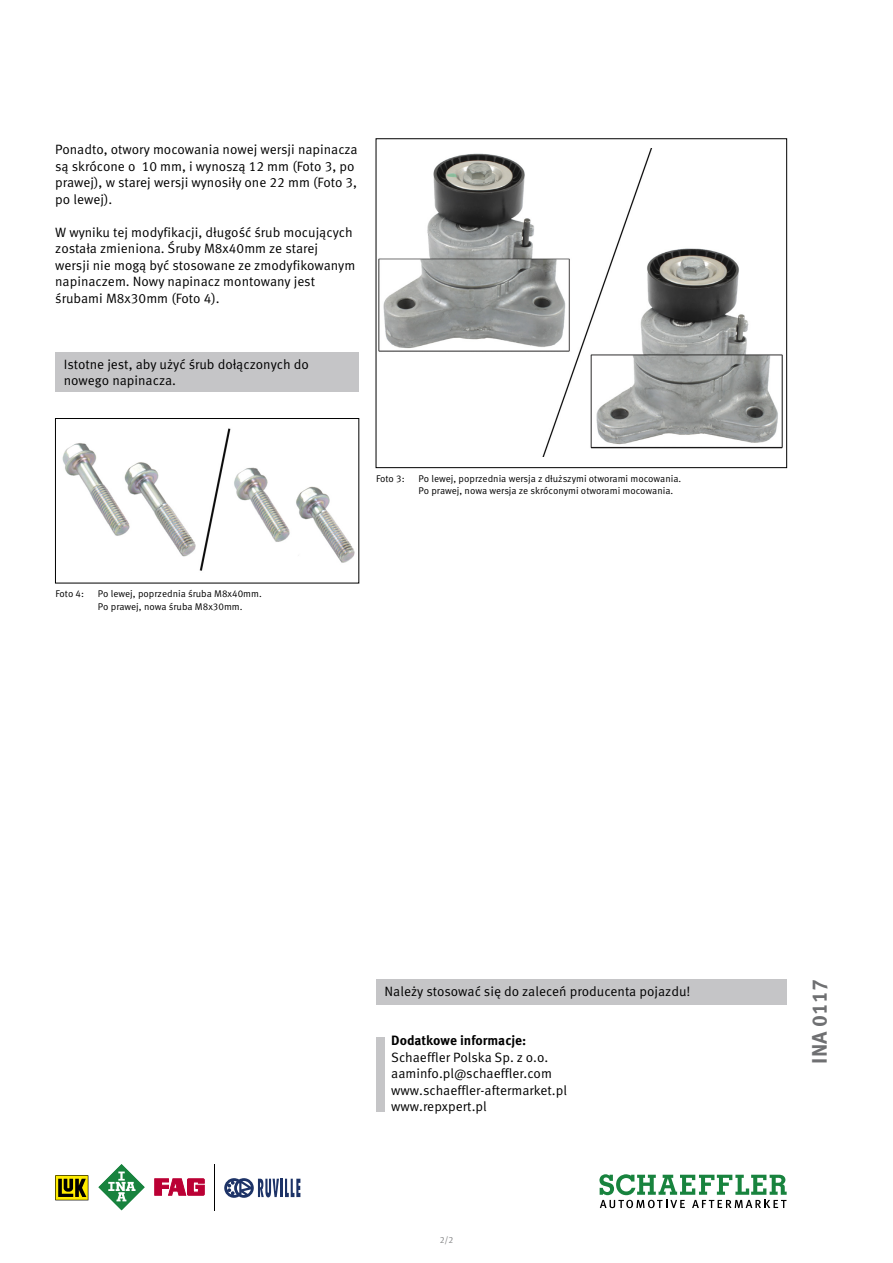
<style>
.page{position:relative;width:893px;height:1263px;background:#fff}
.page>*{position:absolute;margin:0;border:0;box-sizing:border-box;transform-origin:0 0}
.t1{font:700 21px "Meta Pro";color:#6f7072}
.t2{font:13.5px/16.5px "Meta Pro Norm";color:#000}
.t3{font:700 13.5px "Meta Pro";color:#000}
.t4{font:9.75px/12.8px "Meta Pro Norm";color:#000}
.t5{font:9px "Meta Pro Norm";color:#868788}
</style>
<div class="page">
<img style="left:378px;top:148px;width:405px;height:308px">
<div style="left:376px;top:139px;width:411px;height:329px;border:1px solid #000"></div>
<img style="left:62px;top:428px;width:293px;height:143px">
<div style="left:55px;top:418px;width:304px;height:165px;border:1px solid #000"></div>
<div style="left:55px;top:352px;width:304px;height:40px;background:#c5c5c7"></div>
<div style="left:376px;top:1037px;width:9px;height:75px;background:#c5c5c7"></div>
<div style="left:376px;top:979px;width:411px;height:25px;background:#c5c5c7"></div>
<svg style="left:55px;top:1175px;width:33px;height:25px"></svg>
<svg style="left:98px;top:1164px;width:47px;height:47px"></svg>
<svg style="left:155px;top:1178px;width:50px;height:17px"></svg>
<hr style="left:214px;top:1164px;width:1px;height:46px;background:#000">
<svg style="left:224px;top:1178px;width:76px;height:20px"></svg>
<svg style="left:599px;top:1174px;width:188px;height:34px"></svg>
<p class="t2" style="left:55px;top:140px;width:304px">Ponadto, otwory mocowania nowej wersji napinacza są skrócone o 10 mm, i wynoszą 12 mm (Foto 3, po prawej), w starej wersji wynosiły one 22 mm (Foto 3, po lewej).</p>
<p class="t2" style="left:55px;top:223px;width:302px">W wyniku tej modyfikacji, długość śrub mocujących została zmieniona. Śruby M8x40mm ze starej wersji nie mogą być stosowane ze zmodyfikowanym napinaczem. Nowy napinacz montowany jest śrubami M8x30mm (Foto 4).</p>
<p class="t2" style="left:64px;top:355px;width:247px">Istotne jest, aby użyć śrub dołączonych do nowego napinacza.</p>
<p class="t4" style="left:376px;top:471px;width:30px">Foto 3:</p>
<p class="t4" style="left:419px;top:471px;width:264px">Po lewej, poprzednia wersja z dłuższymi otworami mocowania.<br>Po prawej, nowa wersja ze skróconymi otworami mocowania.</p>
<p class="t4" style="left:55px;top:587px;width:30px">Foto 4:</p>
<p class="t4" style="left:98px;top:587px;width:165px">Po lewej, poprzednia śruba M8x40mm.<br>Po prawej, nowa śruba M8x30mm.</p>
<p class="t2" style="left:385px;top:982px;width:307px">Należy stosować się do zaleceń producenta pojazdu!</p>
<h1 class="t1" style="left:803px;top:1063px;width:86px;rotate:-90deg">INA 0117</h1>
<p class="t3" style="left:391px;top:1030px;width:137px">Dodatkowe informacje:</p>
<p class="t2" style="left:391px;top:1048px;width:177px">Schaeffler Polska Sp. z o.o. aaminfo.pl@schaeffler.com www.schaeffler-aftermarket.pl www.repxpert.pl</p>
<p class="t5" style="left:440px;top:1233px;width:15px">2/2</p>
</div>
